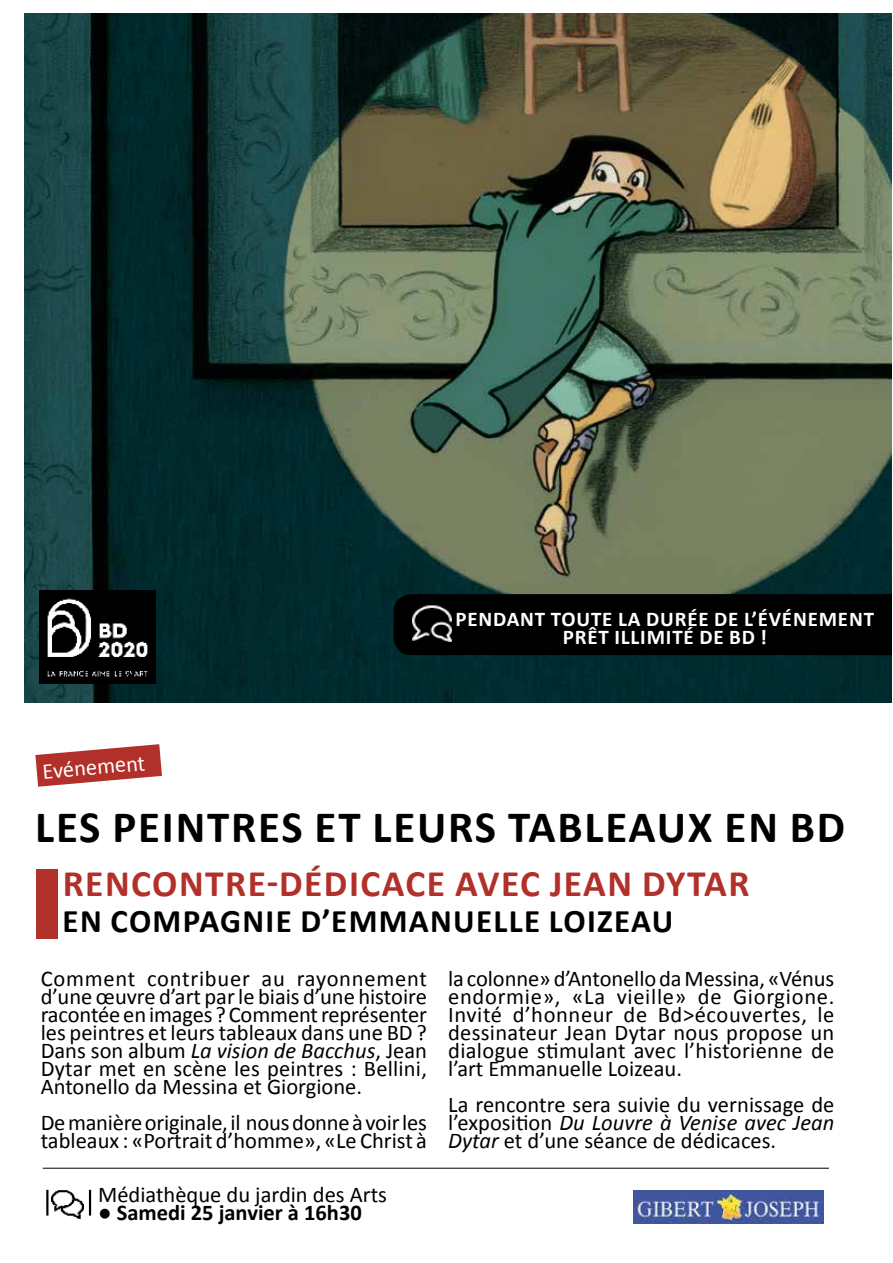
<style>
.page{position:relative;width:893px;height:1263px;background:#fff}
.page>*{position:absolute;margin:0;border:0;box-sizing:border-box;transform-origin:0 0}
.t1{font:700 45px "Calibri";letter-spacing:.04em;color:#000}
.t2{font:700 37.5px "Calibri";letter-spacing:.04em;color:#b13029}
.t3{font:700 33px "Calibri";letter-spacing:.04em;color:#000}
.t4{font:22.5px/18px "Calibri";color:#000;text-align:justify}
.t5{font:700 22.5px "Calibri";color:#000}
.t6{font:22.5px "Calibri";color:#fff}
.t7{font:700 21px/18px "Calibri";letter-spacing:.04em;color:#fff;text-align:center}
.s1{font-style:italic}
.s2{font-weight:400}
</style>
<div class="page">
<img style="left:25px;top:14px;width:866px;height:689px">
<hr style="left:43px;top:1168px;width:786px;height:1px;background:#000">
<hr style="left:89px;top:1190px;width:2px;height:25px;background:#000">
<hr style="left:46px;top:1190px;width:2px;height:25px;background:#000">
<img style="left:52px;top:1190px;width:32px;height:29px">
<svg style="left:35px;top:744px;width:127px;height:43px"></svg>
<div style="left:394px;top:594px;width:497px;height:61px;background:#000"></div>
<img style="left:413px;top:603px;width:38px;height:39px">
<div style="left:36px;top:870px;width:22px;height:69px;background:#b13029"></div>
<img style="left:633px;top:1190px;width:190px;height:34px">
<img style="left:39px;top:590px;width:117px;height:93px">
<p class="t6" style="left:41px;top:757px;width:104px;rotate:-5deg">evénement</p>
<p class="t7" style="left:455px;top:610px;width:420px">PENDANT TOUTE LA DURÉE DE L’ÉVÉNEMENT<br>PRÊT ILLIMITÉ DE BD !</p>
<h1 class="t1" style="left:35px;top:798px;width:812px">LES PEINTRES ET LEURS TABLEAUX EN BD</h1>
<h2 class="t2" style="left:63px;top:859px;width:688px">RENCONTRE-DÉDICACE AVEC JEAN DYTAR</h2>
<h3 class="t3" style="left:63px;top:900px;width:612px">EN COMPAGNIE D’EMMANUELLE LOIZEAU</h3>
<p class="t4" style="left:41px;top:969px;width:388px">Comment contribuer au rayonnement d’une œuvre d’art par le biais d’une histoire racontée en images ? Comment représenter les peintres et leurs tableaux dans une bd ? dans son album <span class="s1">La vision de Bacchus</span>, jean dytar met en scène les peintres : bellini, antonello da messina et giorgione.</p>
<p class="t4" style="left:41px;top:1113px;width:388px">de manière originale, il nous donne à voir les tableaux : «portrait d’homme», «le Christ à</p>
<p class="t4" style="left:98px;top:1185px;width:290px">médiathèque du jardin des arts</p>
<p class="t5" style="left:98px;top:1198px;width:265px"><span class="s2">●</span> SAMEDI 25 JANVIER À 16H30</p>
<p class="t4" style="left:448px;top:969px;width:388px">la colonne» d’antonello da messina, «vénus endormie», «la vieille» de giorgione. invité d’honneur de bd&gt;écouvertes, le dessinateur jean dytar nous propose un dialogue stimulant avec l’historienne de l’art emmanuelle loizeau.</p>
<p class="t4" style="left:448px;top:1095px;width:388px">la rencontre sera suivie du vernissage de l’exposition <span class="s1">Du Louvre à Venise avec Jean Dytar</span> et d’une séance de dédicaces.</p>
</div>
